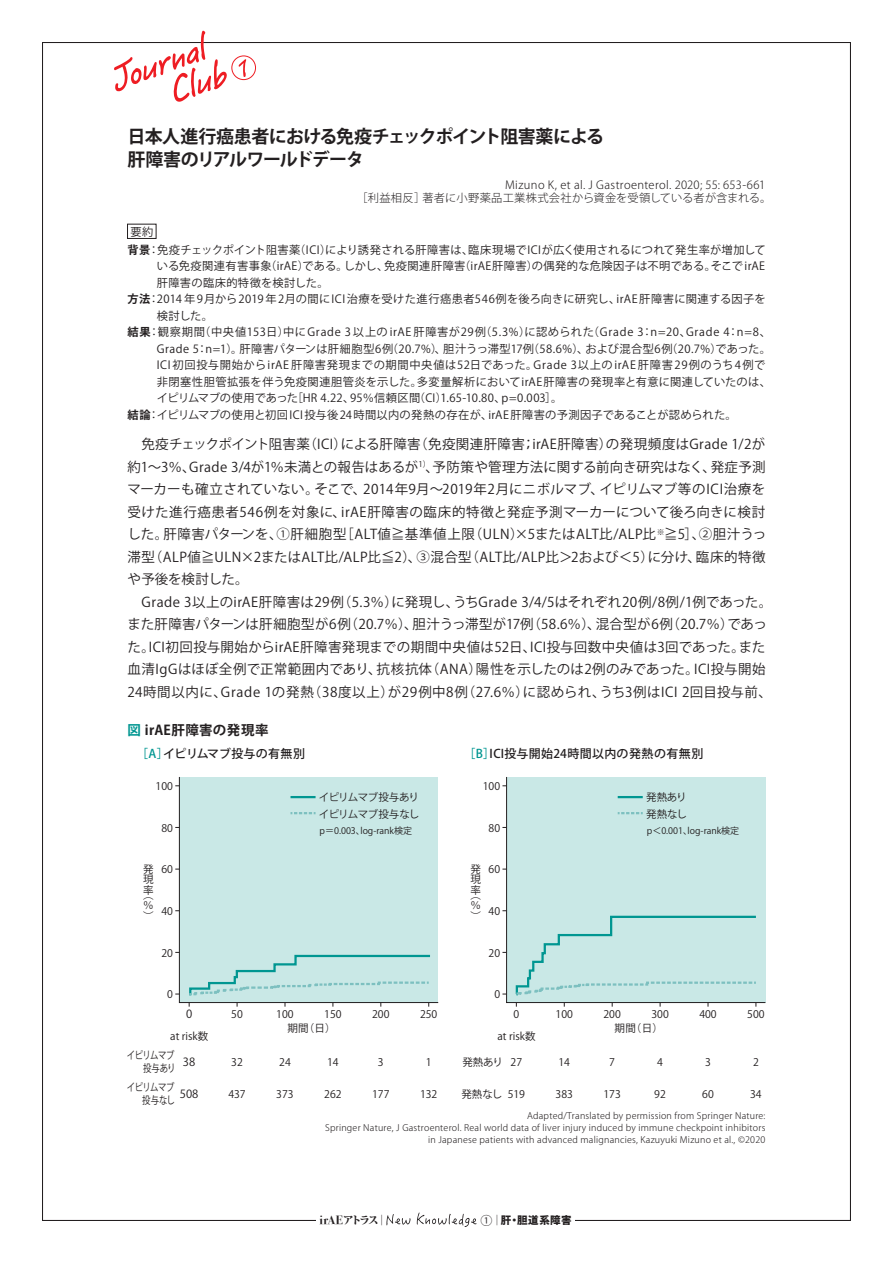
<style>
.page{position:relative;width:893px;height:1263px;background:#fff}
.page>*{position:absolute;margin:0;border:0;box-sizing:border-box;transform-origin:0 0}
.t1{font:700 18px/22.5px "Koz Go Pro";letter-spacing:-.045em;color:#231f20}
.t2{font:13.5px/22.5px "Koz Go Pr 6 N";letter-spacing:.025em;color:#231f20}
.t3{font:700 13.5px "Koz Go Pr 6 N";letter-spacing:.03em;color:#231f20}
.t4{font:500 12px "Koz Go Pr 6 N";letter-spacing:.03em;color:#231f20}
.t5{font:500 12px "Koz Go Pr 6 N";letter-spacing:-.01em;color:#231f20}
.t6{font:11.25px "Koz Go Pr 6 N";letter-spacing:.035em;color:#231f20}
.t7{font:11.25px/18px "Koz Go Pr 6 N";letter-spacing:.015em;color:#231f20}
.t8{font:300 11.25px/13.5px "Koz Go Pro";letter-spacing:.02em;color:#231f20}
.t9{font:11.25px "Koz Go Pr 6 N";letter-spacing:.07em;color:#231f20}
.t10{font:11.25px "Koz Go Pr 6 N";letter-spacing:.055em;color:#231f20}
.t11{font:11.25px "Koz Go Pro";color:#231f20}
.t12{font:10.5px/19.2px "Koz Go Pro";color:#231f20}
.t13{font:10.5px/10.5px "Koz Go Pr 6 N";color:#231f20;text-align:justify}
.t14{font:10.5px/16.8px "Koz Go Pro";letter-spacing:-.05em;color:#231f20}
.t15{font:10.5px/19.2px "Koz Go Pro";letter-spacing:-.055em;color:#231f20;text-align:right;scale:.8 1}
.t16{font:800 10.5px "Koz Min Pro";color:#231f20}
.t17{font:800 10.5px "Koz Go Pro";letter-spacing:.045em;color:#231f20}
.t18{font:10.5px "Koz Go Pro";color:#231f20;scale:.8 1}
.t19{font:300 9px/12px "Koz Go Pro";letter-spacing:.025em;color:#231f20;text-align:right}
.t20{font:9px "Koz Go Pro";color:#231f20}
.s1{font-weight:700}
.s2{color:#009691}
.s3{font-family:"Koz Go Pr 6 N"}
.s4{font-family:"Bodoni Svty Two ITCTT";font-weight:700;font-size:12px}
.s5{font-family:"Koz Go Pr 6 N";font-weight:400;font-size:12px}
.s6{font-family:"Koz Min Pro"}
</style>
<div class="page">
<svg style="left:114px;top:31px;width:113px;height:71px"></svg>
<svg style="left:239px;top:59px;width:7px;height:18px"></svg>
<div style="left:231px;top:56px;width:25px;height:24px;border:1px solid #ee1d23;border-radius:50%"></div>
<svg style="left:386px;top:1214px;width:24px;height:11px"></svg>
<svg style="left:417px;top:1212px;width:59px;height:15px"></svg>
<div style="left:179px;top:777px;width:260px;height:226px;background:#c9e8e6"></div>
<div style="left:506px;top:777px;width:260px;height:226px;background:#c9e8e6"></div>
<hr style="left:290px;top:796px;width:26px;height:2px;background:#009691">
<svg style="left:290px;top:812px;width:26px;height:2px"></svg>
<hr style="left:618px;top:796px;width:25px;height:2px;background:#009691">
<svg style="left:618px;top:812px;width:25px;height:2px"></svg>
<div style="left:127px;top:224px;width:29px;height:15px;border:1px solid #231f20"></div>
<h1 class="t1" style="left:128px;top:126px;width:478px">日本人進行癌患者における免疫チェックポイント阻害薬による肝障害のリアルワールドデータ</h1>
<p class="t8" style="left:357px;top:178px;width:416px;text-indent:149px">Mizuno K, et al. J Gastroenterol. 2020; 55: 653-661［利益相反］著者に小野薬品工業株式会社から資金を受領している者が含まれる。</p>
<p class="t7" style="left:128px;top:223px;width:640px">要約<br><span class="s1">背景</span>：免疫チェックポイント阻害薬（ICI）により誘発される肝障害は、臨床現場でICIが広く使用されるにつれて発生率が増加して</p>
<p class="t6" style="left:157px;top:260px;width:610px">いる免疫関連有害事象（irAE）である。しかし、免疫関連肝障害（irAE肝障害）の偶発的な危険因子は不明である。そこでirAE</p>
<p class="t6" style="left:157px;top:276px;width:173px">肝障害の臨床的特徴を検討した。</p>
<p class="t6" style="left:128px;top:293px;width:640px"><span class="s1">方法</span>：2014 年9月から2019 年2月の間にICI治療を受けた進行癌患者546例を後ろ向きに研究し、irAE肝障害に関連する因子を</p>
<p class="t6" style="left:157px;top:309px;width:58px">検討した。</p>
<p class="t9" style="left:127px;top:326px;width:645px"><span class="s1">結果</span>：観察期間（中央値153日）中にGrade 3以上のirAE 肝障害が29例（5.3%）に認められた（Grade 3：n=20、Grade 4：n=8、</p>
<p class="t6" style="left:157px;top:342px;width:616px">Grade 5：n=1）。肝障害パターンは肝細胞型6例（20.7%）、胆汁うっ滞型17例（58.6%）、および混合型6例（20.7%）であった。</p>
<p class="t10" style="left:157px;top:359px;width:610px">ICI初回投与開始からirAE 肝障害発現までの期間中央値は52日であった。Grade 3以上のirAE 肝障害29例のうち4例で</p>
<p class="t6" style="left:157px;top:375px;width:616px">非閉塞性胆管拡張を伴う免疫関連胆管炎を示した。多変量解析においてirAE肝障害の発現率と有意に関連していたのは、</p>
<p class="t7" style="left:157px;top:389px;width:407px">イピリムマブの使用であった[HR 4.22、95％信頼区間（CI）1.65-10.80、p=0.003]。</p>
<p class="t6" style="left:127px;top:408px;width:611px"><span class="s1">結論</span>：イピリムマブの使用と初回ICI投与後24時間以内の発熱の存在が、irAE肝障害の予測因子であることが認められた。</p>
<p class="t2" style="left:128px;top:433px;width:646px">　免疫チェックポイント阻害薬（ICI）による肝障害（免疫関連肝障害；irAE肝障害）の発現頻度はGrade 1/2が約1～3％、Grade 3/4が1％未満との報告はあるが<sup>1）</sup>、予防策や管理方法に関する前向き研究はなく、発症予測マーカーも確立されていない。そこで、2014年9月～2019年2月にニボルマブ、イピリムマブ等のICI治療を受けた進行癌患者546例を対象に、irAE肝障害の臨床的特徴と発症予測マーカーについて後ろ向きに検討した。肝障害パターンを、①肝細胞型［ALT値≧基準値上限（ULN）×5またはALT比/ALP比<sup>※</sup>≧5]、②胆汁うっ滞型（ALP値≧ULN×2またはALT比/ALP比≦2）、③混合型（ALT比/ALP比＞2および＜5）に分け、臨床的特徴や予後を検討した。<br>　Grade 3以上のirAE肝障害は29例（5.3％）に発現し、うちGrade 3/4/5はそれぞれ20例/8例/1例であった。また肝障害パターンは肝細胞型が6例（20.7％）、胆汁うっ滞型が17例（58.6％）、混合型が6例（20.7％）であった。ICI初回投与開始からirAE肝障害発現までの期間中央値は52日、ICI投与回数中央値は3回であった。また血清IgGはほぼ全例で正常範囲内であり、抗核抗体（ANA）陽性を示したのは2例のみであった。ICI投与開始24時間以内に、Grade 1の発熱（38度以上）が29例中8例（27.6％）に認められ、うち3例はICI 2回目投与前、</p>
<p class="t3" style="left:128px;top:722px;width:143px"><span class="s2">図</span> irAE肝障害の発現率</p>
<p class="t5" style="left:136px;top:747px;width:170px"><span class="s2">［A］</span>イピリムマブ投与の有無別</p>
<p class="t4" style="left:463px;top:747px;width:241px"><span class="s2">［B］</span>ICI投与開始24時間以内の発熱の有無別</p>
<p class="t12" style="left:156px;top:777px;width:19px">100</p>
<p class="t12" style="left:161px;top:818px;width:13px">80</p>
<p class="t12" style="left:161px;top:860px;width:13px">60</p>
<p class="t12" style="left:161px;top:902px;width:13px">40</p>
<p class="t12" style="left:161px;top:943px;width:13px">20</p>
<p class="t12" style="left:167px;top:985px;width:7px">0</p>
<p class="t13" style="left:143px;top:864px;width:12px">発現率</p>
<p class="t13" style="left:143px;top:890px;width:12px">（％）</p>
<p class="t14" style="left:319px;top:789px;width:102px">イピリムマブ投与ありイピリムマブ投与<span class="s3">なし</span></p>
<p class="t20" style="left:320px;top:825px;width:94px">p＝0.003、log-rank検定</p>
<p class="t11" style="left:186px;top:1006px;width:8px">0</p>
<p class="t12" style="left:231px;top:1005px;width:13px">50</p>
<p class="t12" style="left:276px;top:1005px;width:19px">100</p>
<p class="t12" style="left:324px;top:1005px;width:19px">150</p>
<p class="t12" style="left:372px;top:1005px;width:19px">200</p>
<p class="t12" style="left:420px;top:1005px;width:19px">250</p>
<p class="t12" style="left:127px;top:1027px;width:83px;text-indent:43px">at risk数イピリムマブ</p>
<p class="t15" style="left:127px;top:1059px;width:62px">投与あり<br>イピリムマブ</p>
<p class="t18" style="left:142px;top:1093px;width:42px">投与なし</p>
<p class="t11" style="left:183px;top:1054px;width:14px">38</p>
<p class="t11" style="left:180px;top:1086px;width:20px">508</p>
<p class="t12" style="left:231px;top:1053px;width:13px">32</p>
<p class="t12" style="left:228px;top:1085px;width:19px">437</p>
<p class="t13" style="left:287px;top:1023px;width:50px">期間（日）</p>
<p class="t12" style="left:279px;top:1053px;width:13px">24</p>
<p class="t12" style="left:276px;top:1085px;width:19px">373</p>
<p class="t12" style="left:327px;top:1053px;width:13px">14</p>
<p class="t12" style="left:324px;top:1085px;width:19px">262</p>
<p class="t12" style="left:378px;top:1053px;width:7px">3</p>
<p class="t12" style="left:372px;top:1085px;width:19px">177</p>
<p class="t12" style="left:426px;top:1053px;width:7px">1</p>
<p class="t12" style="left:420px;top:1085px;width:19px">132</p>
<p class="t12" style="left:483px;top:777px;width:19px">100</p>
<p class="t12" style="left:489px;top:818px;width:13px">80</p>
<p class="t12" style="left:489px;top:860px;width:13px">60</p>
<p class="t12" style="left:489px;top:902px;width:13px">40</p>
<p class="t12" style="left:489px;top:943px;width:13px">20</p>
<p class="t12" style="left:494px;top:985px;width:7px">0</p>
<p class="t13" style="left:470px;top:864px;width:12px">発現率</p>
<p class="t13" style="left:470px;top:890px;width:12px">（％）</p>
<p class="t12" style="left:646px;top:789px;width:42px;line-height:16.8px">発熱あり発熱<span class="s3">なし</span></p>
<p class="t20" style="left:647px;top:825px;width:94px">p＜0.001、log-rank検定</p>
<p class="t12" style="left:513px;top:1005px;width:7px">0</p>
<p class="t12" style="left:556px;top:1005px;width:19px">100</p>
<p class="t12" style="left:603px;top:1005px;width:19px">200</p>
<p class="t12" style="left:651px;top:1005px;width:19px">300</p>
<p class="t12" style="left:699px;top:1005px;width:19px">400</p>
<p class="t12" style="left:747px;top:1005px;width:19px">500</p>
<p class="t12" style="left:511px;top:1053px;width:13px">27</p>
<p class="t12" style="left:508px;top:1085px;width:19px">519</p>
<p class="t13" style="left:615px;top:1023px;width:50px">期間（日）</p>
<p class="t12" style="left:497px;top:1027px;width:39px">at risk数</p>
<p class="t12" style="left:462px;top:1052px;width:42px">発熱あり</p>
<p class="t12" style="left:461px;top:1084px;width:42px">発熱なし</p>
<p class="t12" style="left:705px;top:1053px;width:7px">3</p>
<p class="t12" style="left:702px;top:1085px;width:13px">60</p>
<p class="t12" style="left:753px;top:1053px;width:7px">2</p>
<p class="t12" style="left:750px;top:1085px;width:13px">34</p>
<p class="t12" style="left:558px;top:1053px;width:13px">14</p>
<p class="t12" style="left:556px;top:1085px;width:19px">383</p>
<p class="t12" style="left:609px;top:1053px;width:7px">7</p>
<p class="t12" style="left:603px;top:1085px;width:19px">173</p>
<p class="t12" style="left:657px;top:1053px;width:7px">4</p>
<p class="t12" style="left:654px;top:1085px;width:13px">92</p>
<p class="t19" style="left:325px;top:1110px;width:442px">Adapted/Translated by permission from Springer Nature:<br>Springer Nature, J Gastroenterol. Real world data of liver injury induced by immune checkpoint inhibitors in Japanese patients with advanced malignancies, Kazuyuki Mizuno et al., ©2020</p>
<p class="t16" style="left:320px;top:1212px;width:69px"><span class="s4">irAE</span>アトラス│</p>
<p class="t17" style="left:480px;top:1213px;width:93px"><span class="s5">①</span><span class="s6">│</span>肝・胆道系障害</p>
</div>
